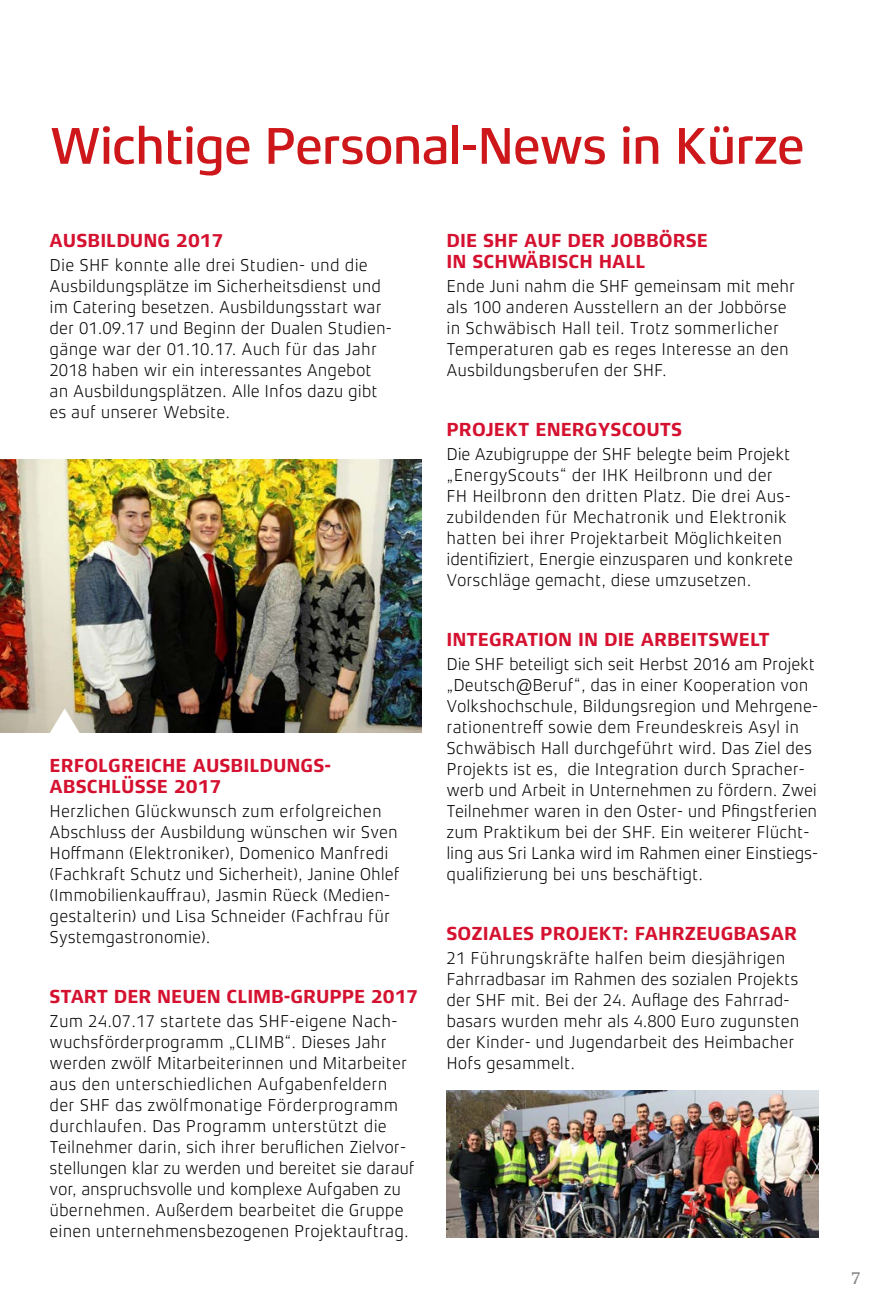
<style>
.page{position:relative;width:893px;height:1315px;background:#fff}
.page>*{position:absolute;margin:0;border:0;box-sizing:border-box;transform-origin:0 0}
.FINAL-Headline{font:500 52.5px "Xenois Sans Pro";letter-spacing:-.03em;color:#cd171a}
.FINAL-Zwischenheadli{font:700 19.25px/21px "Xenois Sans Pro";color:#d51130}
.FINAL-Fließtext{font:300 17.5px/21px "Xenois Sans Pro";color:#000}
.t1{font:500 17.5px "Xenois Serif Pro";color:#878787}
</style>
<div class="page">
<img style="left:0;top:460px;width:422px;height:273px">
<svg style="left:50px;top:708px;width:30px;height:25px"></svg>
<img style="left:446px;top:1090px;width:373px;height:147px">
<p class="FINAL-Headline" style="left:50px;top:116px;width:757px">Wichtige Personal-News in Kürze</p>
<p class="FINAL-Zwischenheadli" style="left:50px;top:229px;width:176px">AUSBILDUNG 2017</p>
<p class="FINAL-Fließtext" style="left:50px;top:255px;width:344px">Die SHF konnte alle drei Studien- und die Ausbildungsplätze im Sicherheitsdienst und im Catering besetzen. Ausbildungsstart war der 01.09.17 und Beginn der Dualen Studien&shy;gänge war der 01.10.17. Auch für das Jahr 2018 haben wir ein interessantes Angebot an Ausbildungsplätzen. Alle Infos dazu gibt es auf unserer Website.</p>
<p class="FINAL-Zwischenheadli" style="left:50px;top:754px;width:281px">ERFOLGREICHE AUSBILDUNGS-<br>ABSCHLÜSSE 2017</p>
<p class="FINAL-Fließtext" style="left:50px;top:801px;width:352px">Herzlichen Glückwunsch zum erfolgreichen Abschluss der Ausbildung wünschen wir Sven Hoffmann (Elektroniker), Domenico Manfredi (Fachkraft Schutz und Sicherheit), Janine Ohlef (Immobilienkauffrau), Jasmin Rüeck (Medien&shy;gestalterin) und Lisa Schneider (Fachfrau für Systemgastronomie).</p>
<p class="FINAL-Zwischenheadli" style="left:50px;top:985px;width:370px">START DER NEUEN CLIMB-GRUPPE 2017</p>
<p class="FINAL-Fließtext" style="left:50px;top:1011px;width:367px">Zum 24.07.17 startete das SHF-eigene Nach&shy;wuchsförderprogramm „CLIMB“. Dieses Jahr werden zwölf Mitarbeiterinnen und Mitarbeiter aus den unterschiedlichen Aufgabenfeldern der SHF das zwölfmonatige Förderprogramm durchlaufen. Das Programm unterstützt die Teilnehmer darin, sich ihrer beruflichen Zielvor&shy;stellungen klar zu werden und bereitet sie darauf vor, anspruchsvolle und komplexe Aufgaben zu übernehmen. Außerdem bearbeitet die Gruppe einen unternehmensbezogenen Projektauftrag.</p>
<p class="FINAL-Zwischenheadli" style="left:446px;top:229px;width:263px">DIE SHF AUF DER JOBBÖRSE<br>IN SCHWÄBISCH HALL</p>
<p class="FINAL-Fließtext" style="left:446px;top:276px;width:350px">Ende Juni nahm die SHF gemeinsam mit mehr als 100 anderen Ausstellern an der Jobbörse in Schwäbisch Hall teil. Trotz sommerlicher Temperaturen gab es reges Interesse an den Ausbildungsberufen der SHF.</p>
<p class="FINAL-Zwischenheadli" style="left:446px;top:418px;width:237px">PROJEKT ENERGYSCOUTS</p>
<p class="FINAL-Fließtext" style="left:446px;top:444px;width:348px">Die Azubigruppe der SHF belegte beim Projekt „EnergyScouts“ der IHK Heilbronn und der FH Heilbronn den dritten Platz. Die drei Aus&shy;zubildenden für Mechatronik und Elektronik hatten bei ihrer Projektarbeit Möglichkeiten identifiziert, Energie einzusparen und konkrete Vorschläge gemacht, diese umzusetzen.</p>
<p class="FINAL-Zwischenheadli" style="left:446px;top:628px;width:325px">INTEGRATION IN DIE ARBEITSWELT</p>
<p class="FINAL-Fließtext" style="left:446px;top:654px;width:373px">Die SHF beteiligt sich seit Herbst 2016 am Projekt „Deutsch@Beruf“, das in einer Kooperation von Volkshochschule, Bildungsregion und Mehrgene&shy;rationentreff sowie dem Freundeskreis Asyl in Schwäbisch Hall durchgeführt wird. Das Ziel des Projekts ist es, die Integration durch Spracher&shy;werb und Arbeit in Unternehmen zu fördern. Zwei Teilnehmer waren in den Oster- und Pfingstferien zum Praktikum bei der SHF. Ein weiterer Flücht&shy;ling aus Sri Lanka wird im Rahmen einer Einstiegs&shy;qualifizierung bei uns beschäftigt.</p>
<p class="FINAL-Zwischenheadli" style="left:446px;top:922px;width:352px">SOZIALES PROJEKT: FAHRZEUGBASAR</p>
<p class="FINAL-Fließtext" style="left:446px;top:948px;width:355px">21 Führungskräfte halfen beim diesjährigen Fahrradbasar im Rahmen des sozialen Projekts der SHF mit. Bei der 24. Auflage des Fahrrad&shy;basars wurden mehr als 4.800 Euro zugunsten der Kinder- und Jugendarbeit des Heimbacher Hofs gesammelt.</p>
<p class="t1" style="left:851px;top:1268px;width:12px">7</p>
</div>
